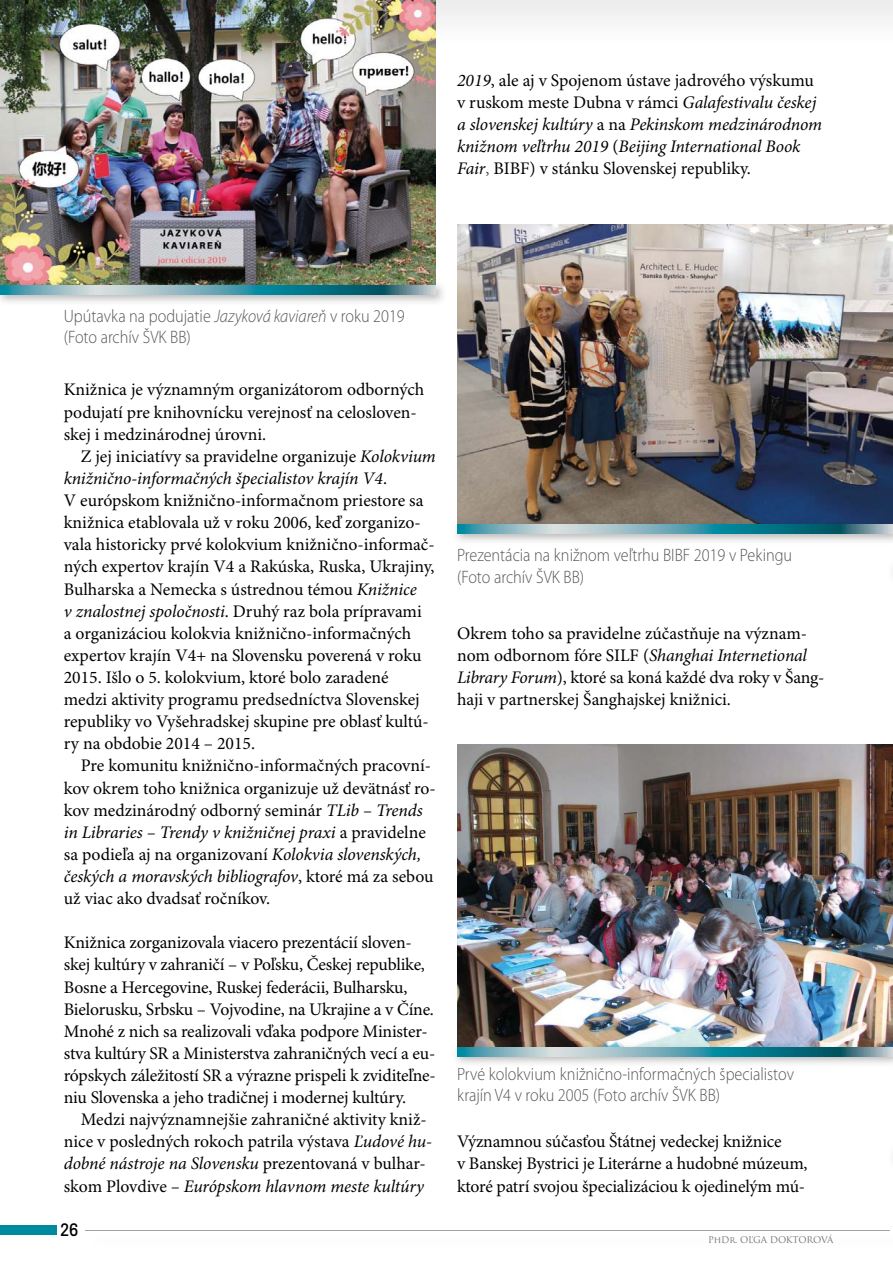
<style>
.page{position:relative;width:893px;height:1263px;background:#fff}
.page>*{position:absolute;margin:0;border:0;box-sizing:border-box;transform-origin:0 0}
.t1{font:300 18px/21.6px "Myriad Pro";color:#575756;scale:.9 1}
.t2{font:18px "GT Pressura";color:#000}
.t3{font:17.7px/22px "Minion Pro";letter-spacing:-.005em;color:#000}
.t4{font:italic 17.7px/22px "Minion Pro";letter-spacing:-.01em;color:#000}
.t5{font:9px "Trajan Pro";letter-spacing:-.025em;color:#706f6f}
.s1{font-style:normal}
.s2{font-style:normal;color:#4d5256}
.s3{font-style:italic}
</style>
<div class="page">
<div style="left:436px;top:0;width:457px;height:21px;background:#f0f0f0"></div>
<div style="left:0;top:1225px;width:56px;height:9px;background:#008aa0"></div>
<hr style="left:85px;top:1230px;width:805px;height:1px;background:#a5a39a">
<img style="left:457px;top:745px;width:436px;height:297px">
<img style="left:457px;top:225px;width:436px;height:294px">
<img style="left:0;top:0;width:436px;height:280px">
<img style="left:0;top:280px;width:443px;height:22px">
<svg style="left:0;top:286px;width:436px;height:9px;background:#5c9daa"></svg>
<img style="left:456px;top:519px;width:437px;height:22px">
<svg style="left:457px;top:525px;width:436px;height:9px;background:#5c9daa"></svg>
<img style="left:456px;top:1042px;width:437px;height:22px">
<svg style="left:457px;top:1047px;width:436px;height:9px;background:#5c9daa"></svg>
<p class="t4" style="left:457px;top:71px;width:367px">2019<span class="s1">, ale aj v Spojenom ústave jadrového výskumu v ruskom meste Dubna v rámci</span> Galafestivalu českej a slovenskej kultúry <span class="s1">a na</span> Pekinskom medzinárodnom knižnom veľtrhu 2019 <span class="s1">(</span>Beijing International Book Fair<span class="s2">,</span> <span class="s1">BIBF) v stánku Slovenskej republiky.</span></p>
<p class="t1" style="left:64px;top:307px;width:380px">Upútavka na podujatie <span class="s3">Jazyková kaviareň</span> v roku 2019 (Foto archív ŠVK BB)</p>
<p class="t3" style="left:64px;top:380px;width:362px">Knižnica je významným organizátorom odborných podujatí pre knihovnícku verejnosť na celosloven&shy;skej i medzinárodnej úrovni.</p>
<p class="t3" style="left:64px;top:447px;width:374px;text-indent:17px">Z jej iniciatívy sa pravidelne organizuje <span class="s3">Kolokvium knižnično-informačných špecialistov krajín V4</span>.<br>V európskom knižnično-informačnom priestore sa knižnica etablovala už v roku 2006, keď zorganizo&shy;vala historicky prvé kolokvium knižnično-informač&shy;ných expertov krajín V4 a Rakúska, Ruska, Ukrajiny, Bulharska a Nemecka s ústrednou témou <span class="s3">Knižnice<br>v znalostnej spoločnosti</span>. Druhý raz bola prípravami<br>a organizáciou kolokvia knižnično-informačných expertov krajín V4+ na Slovensku poverená v roku 2015. Išlo o 5. kolokvium, ktoré bolo zaradené medzi aktivity programu predsedníctva Slovenskej republiky vo Vyšehradskej skupine pre oblasť kultú&shy;ry na obdobie 2014 – 2015.</p>
<p class="t3" style="left:64px;top:756px;width:374px;text-indent:17px">Pre komunitu knižnično-informačných pracovní&shy;kov okrem toho knižnica organizuje už devätnásť ro&shy;kov medzinárodný odborný seminár <span class="s3">TLib – Trends in Libraries – Trendy v knižničnej praxi</span> a pravidelne sa podieľa aj na organizovaní <span class="s3">Kolokvia slovenských, českých a moravských bibliografov</span>, ktoré má za sebou už viac ako dvadsať ročníkov.</p>
<p class="t3" style="left:64px;top:933px;width:374px">Knižnica zorganizovala viacero prezentácií sloven&shy;skej kultúry v zahraničí – v Poľsku, Českej republike, Bosne a Hercegovine, Ruskej federácii, Bulharsku, Bielorusku, Srbsku – Vojvodine, na Ukrajine a v Číne.<br>Mnohé z nich sa realizovali vďaka podpore Minister&shy;stva kultúry SR a Ministerstva zahraničných vecí a eu&shy;rópskych záležitostí SR a výrazne prispeli k zviditeľne&shy;niu Slovenska a jeho tradičnej i modernej kultúry.</p>
<p class="t3" style="left:64px;top:1110px;width:370px;text-indent:17px">Medzi najvýznamnejšie zahraničné aktivity kniž&shy;nice v posledných rokoch patrila výstava <span class="s3">Ľudové hu&shy;dobné nástroje na Slovensku</span> prezentovaná v bulhar&shy;skom Plovdive <span class="s3">– Európskom hlavnom meste kultúry</span></p>
<p class="t2" style="left:61px;top:1223px;width:19px">26</p>
<p class="t1" style="left:457px;top:546px;width:374px">Prezentácia na knižnom veľtrhu BIBF 2019 v Pekingu (Foto archív ŠVK BB)</p>
<p class="t3" style="left:457px;top:624px;width:369px">Okrem toho sa pravidelne zúčastňuje na význam&shy;nom odbornom fóre SILF (<span class="s3">Shanghai Internetional Library Forum</span>), ktoré sa koná každé dva roky v Šang - haji v partnerskej Šanghajskej knižnici.</p>
<p class="t1" style="left:489px;top:1065px;width:40px">klk</p>
<p class="t1" style="left:560px;top:1065px;width:9px">k</p>
<p class="t1" style="left:639px;top:1065px;width:6px">f</p>
<p class="t1" style="left:707px;top:1065px;width:11px">h</p>
<p class="t1" style="left:760px;top:1065px;width:5px">l</p>
<p class="t1" style="left:457px;top:1065px;width:376px">Prvé o o vium nižnično-in ormačnýc špecia istov krajín V4 v roku 2005 (Foto archív ŠVK BB)</p>
<p class="t3" style="left:457px;top:1132px;width:352px">Významnou súčasťou Štátnej vedeckej knižnice<br>v Banskej Bystrici je Literárne a hudobné múzeum, ktoré patrí svojou špecializáciou k ojedinelým mú-</p>
<p class="t5" style="left:708px;top:1234px;width:127px">PhDr. OĽGA DOKTOROVÁ</p>
</div>
